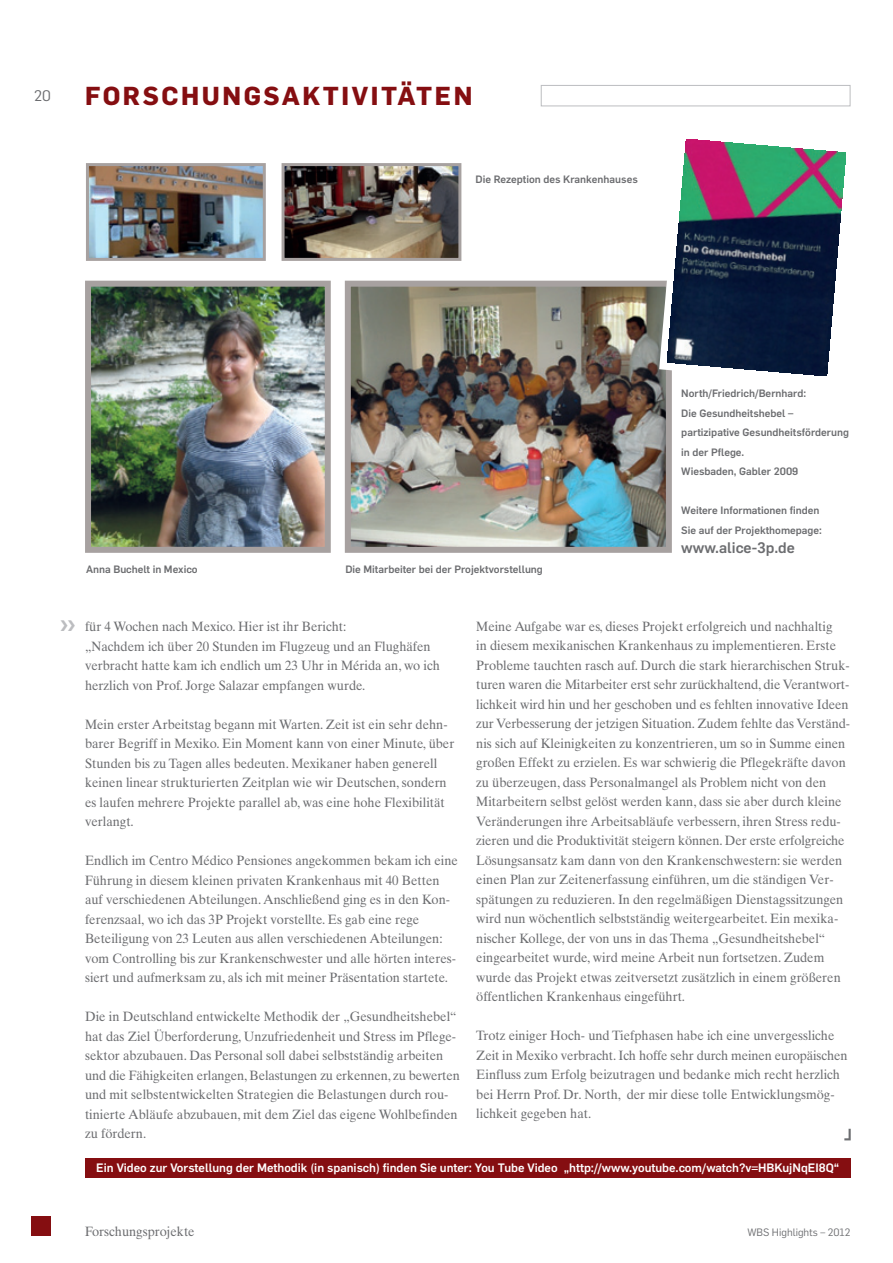
<style>
.page{position:relative;width:893px;height:1263px;background:#fff}
.page>*{position:absolute;margin:0;border:0;box-sizing:border-box;transform-origin:0 0}
.t1{font:700 25.5px "Flama";letter-spacing:.1em;color:#850e11}
.t2{font:500 15px "Flama";color:#6c6d70}
.t3{font:15px "Flama";color:#6c6d70}
.t4{font:15px "Monotype Sorts";color:#bcbdc0;scale:.95 1}
.t5{font:13.5px/19.5px "Times Ten LT";color:#6c6d70;scale:.95 1}
.t6{font:500 12px "Flama";color:#fff}
.t7{font:500 10.5px/19.5px "Flama";color:#6c6d70}
.t8{font:10.5px "Flama";color:#6c6d70}
</style>
<div class="page">
<img style="left:92px;top:288px;width:232px;height:258px">
<div style="left:85px;top:281px;width:246px;height:272px;border:6px solid #a7a1a0"></div>
<img style="left:90px;top:167px;width:172px;height:90px">
<div style="left:86px;top:163px;width:180px;height:98px;border:3px solid #a7a1a0"></div>
<img style="left:286px;top:167px;width:171px;height:90px">
<div style="left:282px;top:163px;width:179px;height:98px;border:3px solid #a7a1a0"></div>
<img style="left:352px;top:288px;width:313px;height:258px">
<div style="left:345px;top:281px;width:327px;height:272px;border:6px solid #a7a1a0"></div>
<svg style="left:659px;top:139px;width:39px;height:245px"></svg>
<img style="left:667px;top:140px;width:179px;height:236px">
<div style="left:541px;top:85px;width:309px;height:21px;border:1px solid #bcbdc0"></div>
<div style="left:31px;top:1216px;width:20px;height:20px;background:#850e11"></div>
<svg style="left:844px;top:1129px;width:7px;height:11px"></svg>
<div style="left:85px;top:1158px;width:765px;height:20px;background:#850e11"></div>
<p class="t3" style="left:34px;top:90px;width:18px">20</p>
<h1 class="t1" style="left:85px;top:81px;width:389px">FORSCHUNGSAKTIVITÄTEN</h1>
<p class="t7" style="left:475px;top:170px;width:164px">Die Rezeption des Krankenhauses</p>
<p class="t7" style="left:86px;top:560px;width:113px">Anna Buchelt in Mexico</p>
<p class="t7" style="left:345px;top:560px;width:199px">Die Mitarbeiter bei der Projektvorstellung</p>
<p class="t7" style="left:681px;top:385px;width:169px">North/Friedrich/Bernhard:<br>Die Gesundheitshebel –<br>partizi pative Gesundheitsförderung in der Pflege.<br>Wiesbaden, Gabler 2009</p>
<p class="t7" style="left:681px;top:502px;width:142px">Weitere Informationen finden<br>Sie auf der Projekthomepage:</p>
<p class="t2" style="left:681px;top:542px;width:115px">www.alice-3p.de</p>
<p class="t4" style="left:61px;top:617px;width:17px">❯❯</p>
<p class="t5" style="left:85px;top:618px;width:375px">für 4 Wochen nach Mexico. Hier ist ihr Bericht:<br>„Nachdem ich über 20 Stunden im Flugzeug und an Flughäfen verbracht hatte kam ich endlich um 23 Uhr in Mérida an, wo ich herzlich von Prof. Jorge Salazar empfangen wurde.</p>
<p class="t5" style="left:85px;top:716px;width:390px">Mein erster Arbeitstag begann mit Warten. Zeit ist ein sehr dehn - barer Begriff in Mexiko. Ein Moment kann von einer Minute, über Stunden bis zu Tagen alles bedeuten. Mexikaner haben generell keinen linear strukturierten Zeitplan wie wir Deutschen, sondern es laufen mehrere Projekte parallel ab, was eine hohe Flexibilität verlangt.</p>
<p class="t5" style="left:85px;top:852px;width:394px">Endlich im Centro Médico Pensiones angekommen bekam ich eine Führung in diesem kleinen privaten Krankenhaus mit 40 Betten auf verschiedenen Abteilungen. Anschließend ging es in den Kon - ferenzsaal, wo ich das 3P Projekt vorstellte. Es gab eine rege Beteiligung von 23 Leuten aus allen verschiedenen Abteilungen: vom Controlling bis zur Krankenschwester und alle hörten interes - siert und aufmerksam zu, als ich mit meiner Präsentation startete.</p>
<p class="t5" style="left:85px;top:1008px;width:396px">Die in Deutschland entwickelte Methodik der „Gesundheitshebel“ hat das Ziel Überforderung, Unzufriedenheit und Stress im Pflege - sektor abzubauen. Das Personal soll dabei selbstständig arbeiten und die Fähigkeiten erlangen, Belastungen zu erkennen, zu bewer ten und mit selbstentwickelten Strategien die Belastungen durch rou - tinierte Abläufe abzubauen, mit dem Ziel das eigene Wohlbefinden zu fördern.</p>
<p class="t5" style="left:476px;top:618px;width:395px">Meine Aufgabe war es, dieses Projekt erfolgreich und nachhaltig<br>in diesem mexikanischen Krankenhaus zu implementieren. Erste Probleme tauchten rasch auf. Durch die stark hierarchischen Struk - turen waren die Mitarbeiter erst sehr zurückhaltend, die Verantwort - lichkeit wird hin und her geschoben und es fehlten innovative Ideen zur Verbesserung der jetzigen Situation. Zudem fehlte das Verständ&shy;nis sich auf Kleinigkeiten zu konzentrieren, um so in Summe einen großen Effekt zu erzielen. Es war schwierig die Pflegekräfte davon zu überzeugen, dass Personalmangel als Problem nicht von den Mitarbeitern selbst gelöst werden kann, dass sie aber durch kleine Veränderungen ihre Arbeitsabläufe verbessern, ihren Stress redu - zieren und die Produktivität steigern können. Der erste erfolgreiche Lösungsansatz kam dann von den Krankenschwestern: sie werden einen Plan zur Zeitenerfassung einführen, um die ständigen Ver - spätungen zu reduzieren. In den regelmäßigen Dienstagssitzungen wird nun wöchentlich selbstständig weitergearbeitet. Ein mexika - nischer Kollege, der von uns in das Thema „Gesundheitshebel“ eingearbeitet wurde, wird meine Arbeit nun fortsetzen. Zudem wurde das Projekt etwas zeitversetzt zusätzlich in einem größeren öffentlichen Krankenhaus eingeführt.</p>
<p class="t5" style="left:476px;top:1027px;width:392px">Trotz einiger Hoch- und Tiefphasen habe ich eine unvergess liche Zeit in Mexiko verbracht. Ich hoffe sehr durch meinen euro päischen Einfluss zum Erfolg beizutragen und bedanke mich recht herzlich bei Herrn Prof. Dr. North, der mir diese tolle Entwicklungs mög - lichkeit gegeben hat.</p>
<p class="t6" style="left:96px;top:1164px;width:745px">Ein Video zur Vorstellung der Methodik (in spanisch) finden Sie unter: You Tube Video „http://www.youtube.com/watch?v=HBKujNqEI8Q“</p>
<p class="t5" style="left:85px;top:1223px;width:117px">Forschungsprojekte</p>
<p class="t8" style="left:747px;top:1228px;width:104px">WBS Highlights – 2012</p>
</div>
